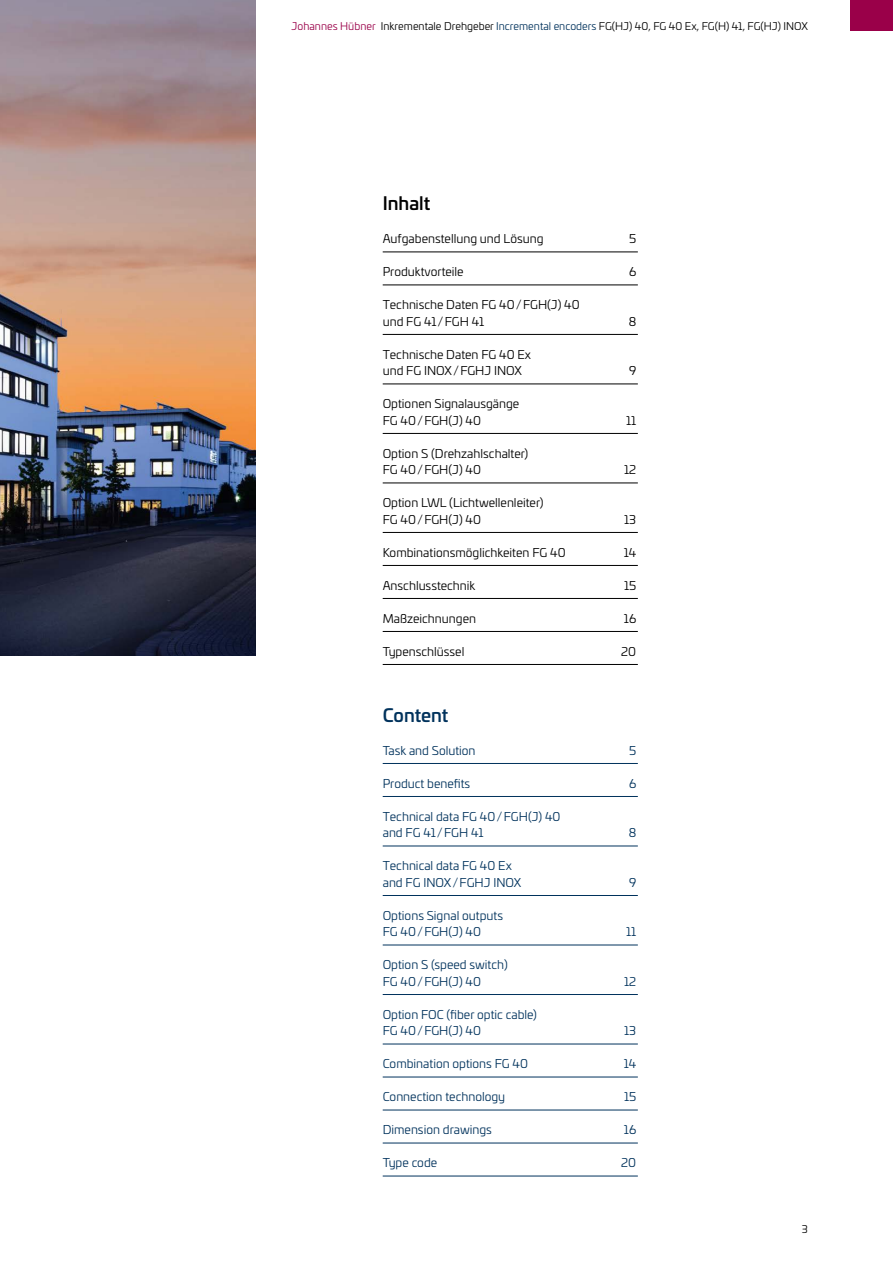
<style>
.page{position:relative;width:893px;height:1263px;background:#fff}
.page>*{position:absolute;margin:0;border:0;box-sizing:border-box;transform-origin:0 0}
.t1{font:500 18px "Univia Pro";color:#00325c}
.t2{font:500 18px "Univia Pro";color:#000}
.t3{font:12px/16.5px "Univia Pro";color:#000}
.t4{font:12px/16.5px "Univia Pro";color:#00325c}
.t5{font:10.5px "Univia Pro";color:#000}
.s1{color:#9a0049}
.s2{color:#00325c}
</style>
<div class="page">
<img style="left:0;top:0;width:255px;height:656px">
<div style="left:850px;top:0;width:43px;height:31px;background:#9a0049"></div>
<hr style="left:383px;top:252px;width:255px;height:1px;background:#000">
<hr style="left:383px;top:285px;width:255px;height:1px;background:#000">
<hr style="left:383px;top:334px;width:255px;height:1px;background:#000">
<hr style="left:383px;top:384px;width:255px;height:1px;background:#000">
<hr style="left:383px;top:433px;width:255px;height:1px;background:#000">
<hr style="left:383px;top:483px;width:255px;height:1px;background:#000">
<hr style="left:383px;top:532px;width:255px;height:1px;background:#000">
<hr style="left:383px;top:565px;width:255px;height:1px;background:#000">
<hr style="left:383px;top:598px;width:255px;height:1px;background:#000">
<hr style="left:383px;top:631px;width:255px;height:1px;background:#000">
<hr style="left:383px;top:664px;width:255px;height:1px;background:#000">
<hr style="left:383px;top:763px;width:255px;height:1px;background:#00325c">
<hr style="left:383px;top:796px;width:255px;height:1px;background:#00325c">
<hr style="left:383px;top:846px;width:255px;height:1px;background:#00325c">
<hr style="left:383px;top:895px;width:255px;height:1px;background:#00325c">
<hr style="left:383px;top:945px;width:255px;height:1px;background:#00325c">
<hr style="left:383px;top:994px;width:255px;height:1px;background:#00325c">
<hr style="left:383px;top:1044px;width:255px;height:1px;background:#00325c">
<hr style="left:383px;top:1077px;width:255px;height:1px;background:#00325c">
<hr style="left:383px;top:1110px;width:255px;height:1px;background:#00325c">
<hr style="left:383px;top:1143px;width:255px;height:1px;background:#00325c">
<hr style="left:383px;top:1176px;width:255px;height:1px;background:#00325c">
<p class="t5" style="left:292px;top:19px;width:518px"><span class="s1">Johannes Hübner</span> Inkrementale Drehgeber <span class="s2">Incremental encoders</span> FG(HJ) 40, FG 40 Ex, FG(H) 41, FG(HJ) INOX</p>
<h1 class="t2" style="left:383px;top:190px;width:49px">Inhalt</h1>
<p class="t3" style="left:383px;top:230px;width:162px">Aufgabenstellung und Lösung</p>
<p class="t3" style="left:629px;top:230px;width:9px">5</p>
<p class="t3" style="left:383px;top:263px;width:82px">Produktvorteile</p>
<p class="t3" style="left:629px;top:263px;width:9px">6</p>
<p class="t3" style="left:383px;top:296px;width:199px">Technische Daten FG 40/FGH(J) 40 und FG 41 /FGH 41</p>
<p class="t3" style="left:629px;top:312px;width:9px">8</p>
<p class="t3" style="left:383px;top:345px;width:150px">Technische Daten FG 40 Ex und FG INOX/FGHJ INOX</p>
<p class="t3" style="left:383px;top:395px;width:138px">Optionen Signalausgänge<br>FG 40/FGH(J) 40</p>
<p class="t3" style="left:383px;top:444px;width:147px">Option S (Drehzahlschalter)<br>FG 40/FGH(J) 40</p>
<p class="t3" style="left:383px;top:494px;width:162px">Option LWL (Lichtwellenleiter)<br>FG 40/FGH(J) 40</p>
<p class="t3" style="left:629px;top:362px;width:9px">9</p>
<p class="t3" style="left:626px;top:411px;width:12px">11</p>
<p class="t3" style="left:624px;top:461px;width:14px">12</p>
<p class="t3" style="left:624px;top:510px;width:13px">13</p>
<p class="t3" style="left:383px;top:543px;width:184px">Kombinationsmöglichkeiten FG 40</p>
<p class="t3" style="left:624px;top:543px;width:14px">14</p>
<p class="t3" style="left:383px;top:576px;width:94px">Anschlusstechnik</p>
<p class="t3" style="left:624px;top:576px;width:14px">15</p>
<p class="t3" style="left:383px;top:609px;width:95px">Maßzeichnungen</p>
<p class="t3" style="left:624px;top:609px;width:14px">16</p>
<p class="t3" style="left:383px;top:642px;width:83px">Typenschlüssel</p>
<p class="t3" style="left:621px;top:642px;width:16px">20</p>
<h1 class="t1" style="left:383px;top:701px;width:67px">Content</h1>
<p class="t4" style="left:383px;top:741px;width:94px">Task and Solution</p>
<p class="t4" style="left:629px;top:741px;width:9px">5</p>
<p class="t4" style="left:383px;top:774px;width:89px">Product benefits</p>
<p class="t4" style="left:629px;top:774px;width:9px">6</p>
<p class="t4" style="left:383px;top:807px;width:179px">Technical data FG 40/FGH(J) 40 and FG 41 /FGH 41</p>
<p class="t4" style="left:629px;top:824px;width:9px">8</p>
<p class="t4" style="left:383px;top:857px;width:140px">Technical data FG 40 Ex and FG INOX/FGHJ INOX</p>
<p class="t4" style="left:383px;top:906px;width:122px">Options Signal outputs<br>FG 40/FGH(J) 40</p>
<p class="t4" style="left:383px;top:956px;width:127px">Option S (speed switch)<br>FG 40/FGH(J) 40</p>
<p class="t4" style="left:383px;top:1005px;width:156px">Option FOC (fiber optic cable)<br>FG 40/FGH(J) 40</p>
<p class="t4" style="left:629px;top:873px;width:9px">9</p>
<p class="t4" style="left:626px;top:923px;width:12px">11</p>
<p class="t4" style="left:624px;top:972px;width:14px">12</p>
<p class="t4" style="left:624px;top:1022px;width:13px">13</p>
<p class="t4" style="left:383px;top:1055px;width:147px">Combination options FG 40</p>
<p class="t4" style="left:624px;top:1055px;width:14px">14</p>
<p class="t4" style="left:383px;top:1088px;width:124px">Connection technology</p>
<p class="t4" style="left:624px;top:1088px;width:14px">15</p>
<p class="t4" style="left:383px;top:1121px;width:111px">Dimension drawings</p>
<p class="t4" style="left:624px;top:1121px;width:14px">16</p>
<p class="t4" style="left:383px;top:1154px;width:56px">Type code</p>
<p class="t4" style="left:621px;top:1154px;width:16px">20</p>
<p class="t5" style="left:802px;top:1222px;width:8px">3</p>
</div>
